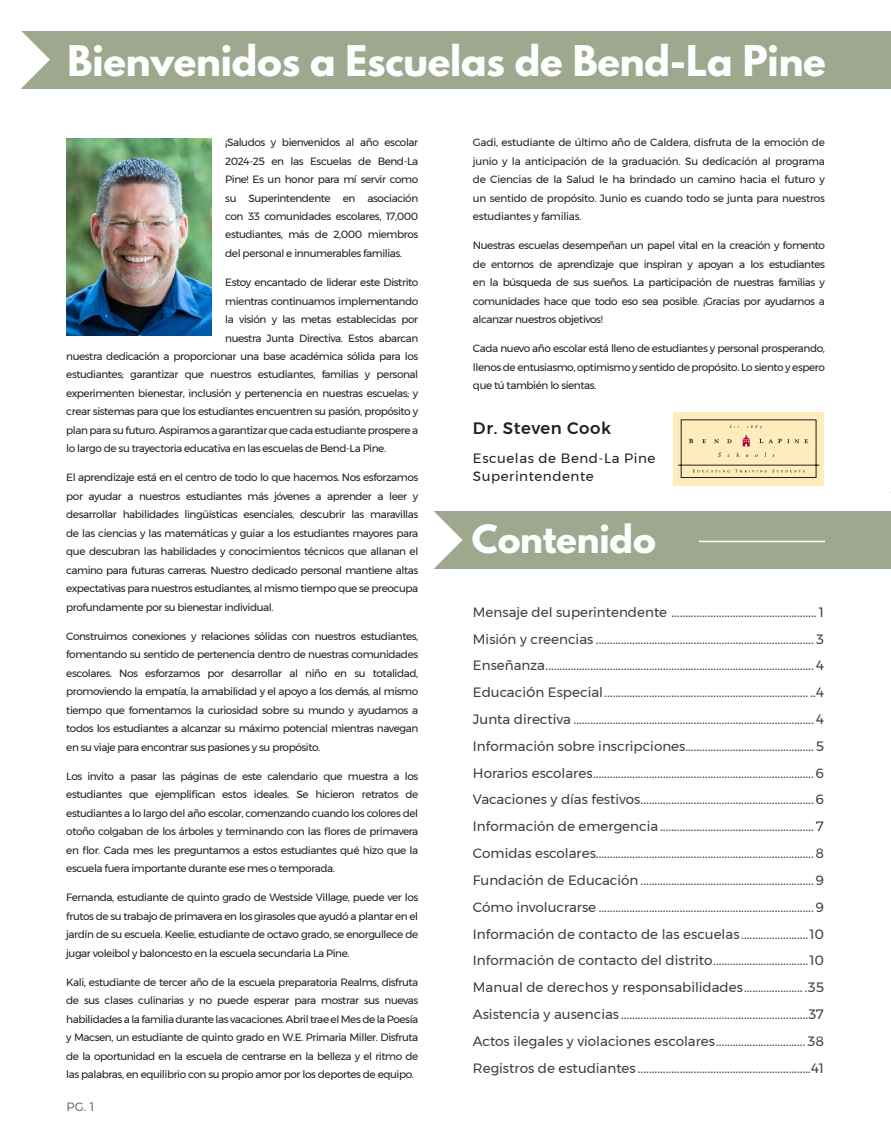
<style>
.page{position:relative;width:891px;height:1134px;background:#fff}
.page>*{position:absolute;margin:0;border:0;box-sizing:border-box;transform-origin:0 0}
.t1{font:700 37.5px "League Spartan";letter-spacing:-.005em;color:#fff}
.t2{font:700 34.5px "League Spartan";letter-spacing:-.005em;color:#fff}
.Basic_2020_2{font:500 16.5px "Montserrat";letter-spacing:.04em;color:#231f20}
.Regular_Copy{font:13.5px "Montserrat";color:#3e3e3f}
.Basic_2020_2-2{font:13.5px "Montserrat";letter-spacing:.04em;color:#231f20}
.CAl_Page{font:12px "Montserrat";color:#656d5d}
.Basic_2020_2-3{font:10.5px/18.5px "Montserrat";letter-spacing:-.04em;color:#231f20;text-align:justify}
</style>
<div class="page">
<div style="left:432px;top:511px;width:459px;height:58px;background:#9ea88f"></div>
<svg style="left:432px;top:511px;width:31px;height:58px"></svg>
<div style="left:674px;top:413px;width:150px;height:73px;background:#ffecbc"></div>
<svg style="left:678px;top:420px;width:142px;height:58px"></svg>
<div style="left:0;top:31px;width:891px;height:58px;background:#9ea88f"></div>
<hr style="left:699px;top:541px;width:126px;height:1px;background:#fff">
<svg style="left:15px;top:31px;width:35px;height:58px"></svg>
<div style="left:0;top:31px;width:15px;height:58px;background:#fff"></div>
<hr style="left:890px;top:0;width:1px;height:1134px;background:#eff0eb">
<svg style="left:890px;top:339px;width:1px;height:737px"></svg>
<hr style="left:890px;top:873px;width:1px;height:51px;background:#9ea88f">
<hr style="left:890px;top:1076px;width:1px;height:58px;background:#9ea88f">
<img style="left:66px;top:138px;width:146px;height:197px">
<p class="t1" style="left:68px;top:31px;width:760px">Bienvenidos a Escuelas de Bend-La Pine</p>
<p class="Basic_2020_2-3" style="left:225px;top:133px;width:195px">¡Saludos y bienvenidos al año escolar 2024-25 en las Escuelas de Bend-La Pine! Es un honor para mí servir como su Superintendente en asociación con 33 comunidades escolares, 17,000 estudiantes, más de 2,000 miembros del personal e innumerables familias.</p>
<p class="Basic_2020_2-3" style="left:225px;top:273px;width:195px">Estoy encantado de liderar este Distrito</p>
<p class="Basic_2020_2-3" style="left:225px;top:292px;width:195px">mientras continuamos implementando</p>
<p class="Basic_2020_2-3" style="left:225px;top:310px;width:195px">la visión y las metas establecidas por</p>
<p class="Basic_2020_2-3" style="left:225px;top:328px;width:195px">nuestra Junta Directiva. Estos abarcan</p>
<p class="Basic_2020_2-3" style="left:66px;top:347px;width:354px">nuestra dedicación a proporcionar una base académica sólida para los</p>
<p class="Basic_2020_2-3" style="left:66px;top:365px;width:354px">estudiantes; garantizar que nuestros estudiantes, familias y personal</p>
<p class="Basic_2020_2-3" style="left:66px;top:384px;width:354px">experimenten bienestar, inclusión y pertenencia en nuestras escuelas; y</p>
<p class="Basic_2020_2-3" style="left:66px;top:402px;width:354px">crear sistemas para que los estudiantes encuentren su pasión, propósito y</p>
<p class="Basic_2020_2-3" style="left:66px;top:421px;width:354px">plan para su futuro. Aspiramos a garantizar que cada estudiante prospere a</p>
<p class="Basic_2020_2-3" style="left:66px;top:439px;width:321px">lo largo de su trayectoria educativa en las escuelas de Bend-La Pine.</p>
<p class="Basic_2020_2-3" style="left:66px;top:468px;width:354px">El aprendizaje está en el centro de todo lo que hacemos. Nos esforzamos por ayudar a nuestros estudiantes más jóvenes a aprender a leer y desarrollar habilidades lingüísticas esenciales, descubrir las maravillas de las ciencias y las matemáticas y guiar a los estudiantes mayores para que descubran las habilidades y conocimientos técnicos que allanan el camino para futuras carreras. Nuestro dedicado personal mantiene altas expectativas para nuestros estudiantes, al mismo tiempo que se preocupa profundamente por su bienestar individual.</p>
<p class="Basic_2020_2-3" style="left:66px;top:627px;width:354px">Construimos conexiones y relaciones sólidas con nuestros estudiantes, fomentando su sentido de pertenencia dentro de nuestras comunidades escolares. Nos esforzamos por desarrollar al niño en su totalidad, promoviendo la empatía, la amabilidad y el apoyo a los demás, al mismo tiempo que fomentamos la curiosidad sobre su mundo y ayudamos a todos los estudiantes a alcanzar su máximo potencial mientras navegan en su viaje para encontrar sus pasiones y su propósito.</p>
<p class="Basic_2020_2-3" style="left:66px;top:767px;width:354px">Los invito a pasar las páginas de este calendario que muestra a los estudiantes que ejemplifican estos ideales. Se hicieron retratos de estudiantes a lo largo del año escolar, comenzando cuando los colores del otoño colgaban de los árboles y terminando con las flores de primavera en flor. Cada mes les preguntamos a estos estudiantes qué hizo que la escuela fuera importante durante ese mes o temporada.</p>
<p class="Basic_2020_2-3" style="left:66px;top:888px;width:354px">Fernanda, estudiante de quinto grado de Westside Village, puede ver los frutos de su trabajo de primavera en los girasoles que ayudó a plantar en el jardín de su escuela. Keelie, estudiante de octavo grado, se enorgullece de jugar voleibol y baloncesto en la escuela secundaria La Pine.</p>
<p class="Basic_2020_2-3" style="left:66px;top:973px;width:354px">Kali, estudiante de tercer año de la escuela preparatoria Realms, disfruta de sus clases culinarias y no puede esperar para mostrar sus nuevas habilidades a la familia durante las vacaciones. Abril trae el Mes de la Poesía y Macsen, un estudiante de quinto grado en W.E. Primaria Miller. Disfruta de la oportunidad en la escuela de centrarse en la belleza y el ritmo de las palabras, en equilibrio con su propio amor por los deportes de equipo.</p>
<p class="CAl_Page" style="left:67px;top:1098px;width:29px">PG. 1</p>
<p class="Basic_2020_2-3" style="left:473px;top:133px;width:354px">Gadi, estudiante de último año de Caldera, disfruta de la emoción de junio y la anticipación de la graduación. Su dedicación al programa de Ciencias de la Salud le ha brindado un camino hacia el futuro y un sentido de propósito. Junio es cuando todo se junta para nuestros estudiantes y familias.</p>
<p class="Basic_2020_2-3" style="left:473px;top:236px;width:354px">Nuestras escuelas desempeñan un papel vital en la creación y fomento de entornos de aprendizaje que inspiran y apoyan a los estudiantes en la búsqueda de sus sueños. La participación de nuestras familias y comunidades hace que todo eso sea posible. ¡Gracias por ayudarnos a alcanzar nuestros objetivos!</p>
<p class="Basic_2020_2-3" style="left:473px;top:339px;width:354px">Cada nuevo año escolar está lleno de estudiantes y personal prosperando, llenos de entusiasmo, optimismo y sentido de propósito. Lo siento y espero que tú también lo sientas.</p>
<p class="Basic_2020_2" style="left:473px;top:415px;width:140px">Dr. Steven Cook</p>
<p class="Basic_2020_2-2" style="left:473px;top:448px;width:184px">Escuelas de Bend-La Pine</p>
<p class="Basic_2020_2-2" style="left:473px;top:466px;width:122px">Superintendente</p>
<p class="t2" style="left:472px;top:512px;width:185px">Contenido</p>
<p class="Regular_Copy" style="left:473px;top:602px;width:353px">Mensaje del superintendente .................................................... 1</p>
<p class="Regular_Copy" style="left:473px;top:628px;width:353px">Misión y creencias .............................................................................. 3</p>
<p class="Regular_Copy" style="left:473px;top:655px;width:352px">Enseñanza................................................................................................ 4</p>
<p class="Regular_Copy" style="left:473px;top:682px;width:353px">EducaciÓn Especial......................................................................... ..4</p>
<p class="Regular_Copy" style="left:473px;top:709px;width:352px">Junta directiva ...................................................................................... 4</p>
<p class="Regular_Copy" style="left:473px;top:736px;width:352px">Información sobre inscripciones..............................................5</p>
<p class="Regular_Copy" style="left:473px;top:763px;width:352px">Horarios escolares...............................................................................6</p>
<p class="Regular_Copy" style="left:473px;top:789px;width:352px">Vacaciones y días festivos..............................................................6</p>
<p class="Regular_Copy" style="left:473px;top:816px;width:353px">Información de emergencia....................................................... 7</p>
<p class="Regular_Copy" style="left:473px;top:843px;width:352px">Comidas escolares..............................................................................8</p>
<p class="Regular_Copy" style="left:473px;top:870px;width:352px">Fundación de Educación ..............................................................9</p>
<p class="Regular_Copy" style="left:473px;top:897px;width:352px">Cómo involucrarse .............................................................................9</p>
<p class="Regular_Copy" style="left:473px;top:923px;width:352px">Información de contacto de las escuelas ........................10</p>
<p class="Regular_Copy" style="left:473px;top:950px;width:352px">Información de contacto del distrito..................................10</p>
<p class="Regular_Copy" style="left:473px;top:977px;width:353px">Manual de derechos y responsabilidades..................... .35</p>
<p class="Regular_Copy" style="left:473px;top:1004px;width:352px">Asistencia y ausencias ...................................................................37</p>
<p class="Regular_Copy" style="left:473px;top:1031px;width:352px">Actos ilegales y violaciones escolares................................ 38</p>
<p class="Regular_Copy" style="left:473px;top:1058px;width:352px">Registros de estudiantes ..............................................................41</p>
</div>
